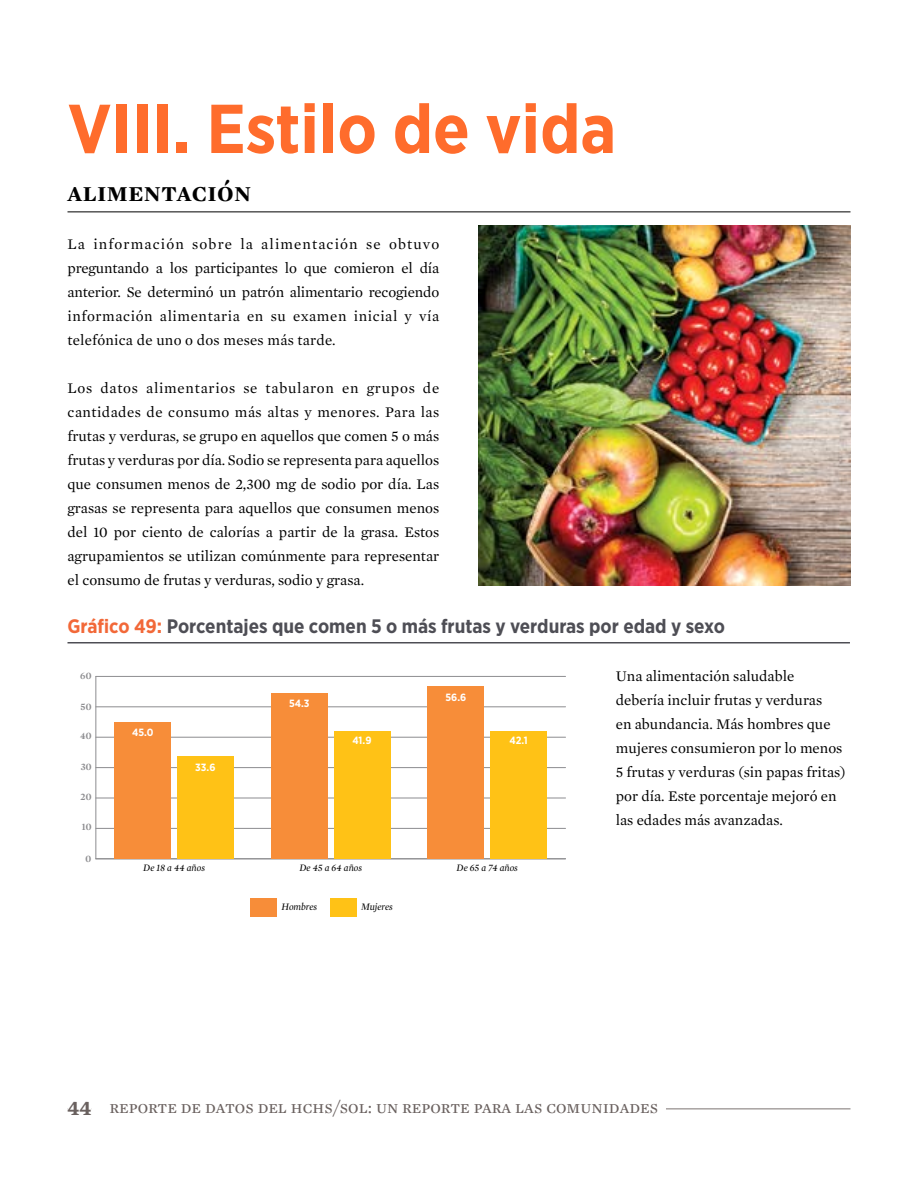
<style>
.page{position:relative;width:918px;height:1188px;background:#fff}
.page>*{position:absolute;margin:0;border:0;box-sizing:border-box;transform-origin:0 0}
.t1{font:700 69px "Gotham Narrow";color:#ff6c2c}
.t2{font:27.75px "Mercury Display Bold SC";letter-spacing:.015em;color:#000}
.H3__Graphs___Charts{font:700 19.5px "Gotham Narrow";color:#4e4e55}
.Footer__Left{font:18px "Mercury Text G1 Roman SC";color:#6a615f}
.Body{font:15px/24px "Mercury Text G1 Roman";color:#000;text-align:justify}
.Body__No_Justify{font:15px/24px "Mercury Text G1 Roman";color:#000}
.t3{font:700 10.5px "Gotham Narrow";color:#fff}
.t4{font:italic 10.05px "Mercury Display";color:#000}
.t5{font:10.05px "Mercury Display Bold SC";color:#8d8d90}
.s1{color:#f26838}
.s2{font-family:"Mercury Text G1 Bold SC";font-size:21px}
</style>
<div class="page">
<img style="left:479px;top:225px;width:371px;height:360px">
<hr style="left:96px;top:676px;width:1px;height:183px;background:#8d8d90">
<hr style="left:96px;top:859px;width:470px;height:1px;background:#8d8d90">
<hr style="left:96px;top:828px;width:470px;height:1px;background:#8d8d90">
<hr style="left:96px;top:798px;width:470px;height:1px;background:#8d8d90">
<hr style="left:96px;top:767px;width:470px;height:1px;background:#8d8d90">
<hr style="left:96px;top:737px;width:470px;height:1px;background:#8d8d90">
<hr style="left:96px;top:707px;width:470px;height:1px;background:#8d8d90">
<hr style="left:96px;top:676px;width:470px;height:1px;background:#8d8d90">
<div style="left:177px;top:757px;width:57px;height:102px;background:#ffc216"></div>
<div style="left:334px;top:731px;width:56px;height:128px;background:#ffc216"></div>
<div style="left:490px;top:731px;width:57px;height:128px;background:#ffc216"></div>
<div style="left:115px;top:722px;width:56px;height:137px;background:#f78d39"></div>
<div style="left:271px;top:694px;width:57px;height:165px;background:#f78d39"></div>
<div style="left:428px;top:687px;width:56px;height:172px;background:#f78d39"></div>
<div style="left:331px;top:898px;width:26px;height:18px;background:#ffc216"></div>
<div style="left:251px;top:898px;width:26px;height:18px;background:#f78d39"></div>
<hr style="left:68px;top:1108px;width:782px;height:1px;background:#7b7472">
<div style="left:68px;top:1101px;width:24px;height:45px;background:#fff"></div>
<div style="left:92px;top:1100px;width:574px;height:44px;background:#fff"></div>
<hr style="left:68px;top:212px;width:782px;height:1px;background:#000">
<hr style="left:68px;top:642px;width:782px;height:2px;background:#4e4e55">
<h1 class="t1" style="left:68px;top:84px;width:550px">VIII. Estilo de vida</h1>
<h2 class="t2" style="left:68px;top:175px;width:185px">alimentación</h2>
<p class="Body" style="left:68px;top:232px;width:373px">La información sobre la alimentación se obtuvo preguntando a los participantes lo que comieron el día anterior. Se determinó un patrón alimentario recogiendo información alimentaria en su examen inicial y vía telefónica de uno o dos meses más tarde.</p>
<p class="Body" style="left:68px;top:376px;width:373px">Los datos alimentarios se tabularon en grupos de cantidades de consumo más altas y menores. Para las frutas y verduras, se grupo en aquellos que comen 5 o más frutas y verduras por día. Sodio se representa para aquellos que consumen menos de 2,300 mg de sodio por día. Las grasas se representa para aquellos que consumen menos del 10 por ciento de calorías a partir de la grasa. Estos agrupamientos se utilizan comúnmente para representar el consumo de frutas y verduras, sodio y grasa.</p>
<p class="H3__Graphs___Charts" style="left:68px;top:614px;width:659px"><span class="s1">Gráfico 49:</span> Porcentajes que comen 5 o más frutas y verduras por edad y sexo</p>
<p class="Body__No_Justify" style="left:616px;top:664px;width:231px">Una alimentación saludable debería incluir frutas y verduras<br>en abundancia. Más hombres que mujeres consumieron por lo menos<br>5 frutas y verduras (sin papas fritas) por día. Este porcentaje mejoró en las edades más avanzadas.</p>
<p class="t5" style="left:80px;top:670px;width:13px">60</p>
<p class="t3" style="left:446px;top:690px;width:22px">56.6</p>
<p class="t3" style="left:289px;top:697px;width:22px">54.3</p>
<p class="t5" style="left:81px;top:701px;width:12px">50</p>
<p class="t3" style="left:132px;top:726px;width:23px">45.0</p>
<p class="t5" style="left:80px;top:730px;width:13px">40</p>
<p class="t3" style="left:352px;top:734px;width:21px">41.9</p>
<p class="t3" style="left:509px;top:734px;width:20px">42.1</p>
<p class="t5" style="left:81px;top:760px;width:12px">30</p>
<p class="t3" style="left:195px;top:761px;width:22px">33.6</p>
<p class="t5" style="left:81px;top:791px;width:12px">20</p>
<p class="t5" style="left:82px;top:821px;width:11px">10</p>
<p class="t5" style="left:85px;top:853px;width:7px">0</p>
<p class="t4" style="left:143px;top:862px;width:63px">De 18 a 44 años</p>
<p class="t4" style="left:299px;top:862px;width:64px">De 45 a 64 años</p>
<p class="t4" style="left:457px;top:862px;width:63px">De 65 a 74 años</p>
<p class="t4" style="left:282px;top:901px;width:37px">Hombres</p>
<p class="t4" style="left:361px;top:901px;width:33px">Mujeres</p>
<p class="Footer__Left" style="left:68px;top:1096px;width:592px"><span class="s2">44</span> reporte de datos del hchs/sol: un reporte para las comunidades</p>
</div>
